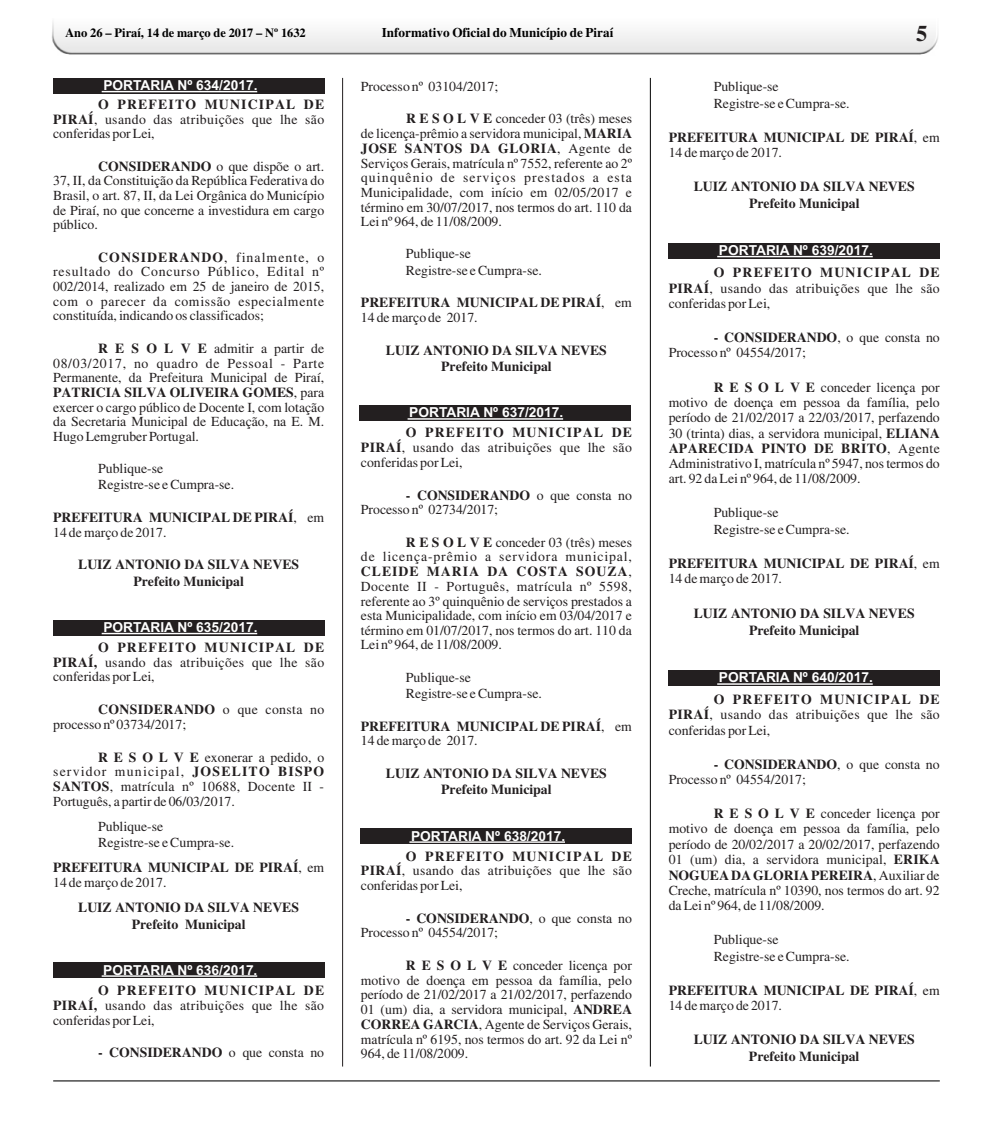
<style>
.page{position:relative;width:993px;height:1127px;background:#fff}
.page>*{position:absolute;margin:0;border:0;box-sizing:border-box;transform-origin:0 0}
.t1{font:700 22.5px "Times New Roman";color:#231f20}
.t2{font:13.75px/14.6px "Times New Roman";color:#231f20;text-align:justify}
.t3{font:700 13.75px/14.6px "Times New Roman";color:#231f20}
.t4{font:700 13.75px "Arial";color:#fff}
.t5{font:700 13.25px "Times New Roman";color:#000}
.t6{font:700 12.5px "Times New Roman";color:#000}
.s1{font-size:12.62px}
.s2{font-weight:700}
.s3{font-weight:400}
</style>
<div class="page">
<img style="left:52px;top:22px;width:886px;height:33px">
<hr style="left:53px;top:1080px;width:886px;height:1px;background:#000">
<hr style="left:342px;top:78px;width:1px;height:988px;background:#231f20">
<hr style="left:649px;top:78px;width:1px;height:988px;background:#000">
<div style="left:53px;top:78px;width:271px;height:16px;background:#231f20"></div>
<hr style="left:102px;top:91px;width:155px;height:1px;background:#fff">
<div style="left:53px;top:620px;width:271px;height:15px;background:#231f20"></div>
<hr style="left:102px;top:633px;width:155px;height:1px;background:#fff">
<div style="left:359px;top:405px;width:271px;height:16px;background:#231f20"></div>
<hr style="left:407px;top:418px;width:156px;height:2px;background:#fff">
<div style="left:53px;top:962px;width:271px;height:16px;background:#231f20"></div>
<hr style="left:102px;top:975px;width:155px;height:2px;background:#fff">
<div style="left:361px;top:828px;width:270px;height:16px;background:#231f20"></div>
<hr style="left:409px;top:841px;width:155px;height:2px;background:#fff">
<div style="left:668px;top:670px;width:271px;height:16px;background:#231f20"></div>
<hr style="left:717px;top:683px;width:155px;height:2px;background:#fff">
<div style="left:668px;top:243px;width:271px;height:15px;background:#231f20"></div>
<hr style="left:717px;top:256px;width:155px;height:1px;background:#fff">
<p class="t6" style="left:65px;top:29px;width:242px"><span class="s1">Ano 26 – Piraí,</span> 14 de março de 2017 – Nº 1632</p>
<p class="t5" style="left:382px;top:29px;width:233px">Informativo Oficial do Município de Piraí</p>
<h1 class="t1" style="left:915px;top:26px;width:13px">5</h1>
<p class="t4" style="left:103px;top:80px;width:156px">PORTARIA Nº 634/2017.</p>
<p class="t2" style="left:53px;top:98px;width:272px;text-indent:45px"><span class="s2">O PREFEITO MUNICIPAL DE PIRAÍ</span>, usando das atribuições que lhe são conferidas por Lei,</p>
<p class="t2" style="left:53px;top:160px;width:272px;text-indent:45px"><span class="s2">CONSIDERANDO</span> o que dispõe o art.<br>37, II, da Constituição da República Federativa do Brasil, o art. 87, II, da Lei Orgânica do Município de Piraí, no que concerne a investidura em cargo público.</p>
<p class="t2" style="left:53px;top:251px;width:272px;text-indent:45px"><span class="s2">CONSIDERANDO</span>, finalmente, o resultado do Concurso Público, Edital nº 002/2014, realizado em 25 de janeiro de 2015, com o parecer da comissão especialmente constituída, indicando os classificados;</p>
<p class="t2" style="left:53px;top:342px;width:272px;text-indent:45px"><span class="s2">R E S O L V E</span> admitir a partir de 08/03/2017, no quadro de Pessoal - Parte Permanente, da Prefeitura Municipal de Piraí, <span class="s2">PATRICIA SILVA OLIVEIRA GOMES</span>, para exercer o cargo público de Docente I, com lotação da Secretaria Municipal de Educação, na E. M.<br>Hugo Lemgruber Portugal.</p>
<p class="t2" style="left:98px;top:462px;width:137px;line-height:16.1px">Publique-se<br>Registre-se e Cumpra-se.</p>
<p class="t3" style="left:53px;top:511px;width:272px">PREFEITURA MUNICIPAL DE PIRAÍ<span class="s3">, em<br>14 de março de 2017.</span></p>
<p class="t3" style="left:78px;top:558px;width:222px;line-height:16.5px;text-align:center">LUIZ ANTONIO DA SILVA NEVES<br>Prefeito Municipal</p>
<p class="t2" style="left:713px;top:79px;width:137px;line-height:16.9px">Publique-se<br>Registre-se e Cumpra-se.</p>
<p class="t3" style="left:668px;top:131px;width:272px;line-height:15.2px">PREFEITURA MUNICIPAL DE PIRAÍ<span class="s3">, em<br>14 de março de 2017.</span></p>
<p class="t3" style="left:693px;top:179px;width:222px;line-height:17.2px;text-align:center">LUIZ ANTONIO DA SILVA NEVES<br>Prefeito Municipal</p>
<p class="t2" style="left:361px;top:80px;width:139px">Processo nº 03104/2017;</p>
<p class="t2" style="left:361px;top:113px;width:272px;text-indent:45px"><span class="s2">R E S O L V E</span> conceder 03 (três) meses de licença-prêmio a servidora municipal, <span class="s2">MARIA JOSE SANTOS DA GLORIA</span>, Agente de Serviços Gerais, matrícula nº 7552, referente ao 2º quinquênio de serviços prestados a esta Municipalidade, com início em 02/05/2017 e término em 30/07/2017, nos termos do art. 110 da Lei nº 964, de 11/08/2009.</p>
<p class="t2" style="left:406px;top:247px;width:137px;line-height:16.1px">Publique-se<br>Registre-se e Cumpra-se.</p>
<p class="t3" style="left:361px;top:297px;width:272px">PREFEITURA MUNICIPAL DE PIRAÍ<span class="s3">, em<br>14 de março de 2017.</span></p>
<p class="t3" style="left:386px;top:343px;width:222px;line-height:16.5px;text-align:center">LUIZ ANTONIO DA SILVA NEVES<br>Prefeito Municipal</p>
<p class="t4" style="left:718px;top:245px;width:156px">PORTARIA Nº 639/2017.</p>
<p class="t2" style="left:668px;top:266px;width:272px;line-height:15.4px;text-indent:45px"><span class="s2">O PREFEITO MUNICIPAL DE PIRAÍ</span>, usando das atribuições que lhe são conferidas por Lei,</p>
<p class="t2" style="left:668px;top:331px;width:272px;line-height:15.2px;text-indent:45px"><span class="s2">- CONSIDERANDO</span>, o que consta no<br>Processo nº 04554/2017;</p>
<p class="t2" style="left:668px;top:381px;width:272px;line-height:15.2px;text-indent:45px"><span class="s2">R E S O L V E</span> conceder licença por motivo de doença em pessoa da família, pelo período de 21/02/2017 a 22/03/2017, perfazendo 30 (trinta) dias, a servidora municipal, <span class="s2">ELIANA APARECIDA PINTO DE BRITO</span>, Agente Administrativo I, matrícula nº 5947, nos termos do art. 92 da Lei nº 964, de 11/08/2009.</p>
<p class="t2" style="left:713px;top:505px;width:137px;line-height:16.9px">Publique-se<br>Registre-se e Cumpra-se.</p>
<p class="t3" style="left:668px;top:557px;width:272px;line-height:15.2px">PREFEITURA MUNICIPAL DE PIRAÍ<span class="s3">, em<br>14 de março de 2017.</span></p>
<p class="t3" style="left:693px;top:606px;width:222px;line-height:17.2px;text-align:center">LUIZ ANTONIO DA SILVA NEVES<br>Prefeito Municipal</p>
<p class="t4" style="left:409px;top:407px;width:156px">PORTARIA Nº 637/2017.</p>
<p class="t2" style="left:361px;top:427px;width:272px;text-indent:45px"><span class="s2">O PREFEITO MUNICIPAL DE PIRAÍ</span>, usando das atribuições que lhe são conferidas por Lei,</p>
<p class="t2" style="left:361px;top:489px;width:272px;text-indent:45px"><span class="s2">- CONSIDERANDO</span> o que consta no<br>Processo nº 02734/2017;</p>
<p class="t2" style="left:361px;top:536px;width:272px;text-indent:45px"><span class="s2">R E S O L V E</span> conceder 03 (três) meses de licença-prêmio a servidora municipal, <span class="s2">CLEIDE MARIA DA COSTA SOUZA</span>, Docente II - Português, matrícula nº 5598, referente ao 3º quinquênio de serviços prestados a esta Municipalidade, com início em 03/04/2017 e término em 01/07/2017, nos termos do art. 110 da Lei nº 964, de 11/08/2009.</p>
<p class="t2" style="left:406px;top:670px;width:137px;line-height:16.1px">Publique-se<br>Registre-se e Cumpra-se.</p>
<p class="t3" style="left:361px;top:720px;width:272px">PREFEITURA MUNICIPAL DE PIRAÍ<span class="s3">, em<br>14 de março de 2017.</span></p>
<p class="t3" style="left:386px;top:766px;width:222px;line-height:16.5px;text-align:center">LUIZ ANTONIO DA SILVA NEVES<br>Prefeito Municipal</p>
<p class="t4" style="left:103px;top:622px;width:156px">PORTARIA Nº 635/2017.</p>
<p class="t2" style="left:53px;top:641px;width:272px;text-indent:45px"><span class="s2">O PREFEITO MUNICIPAL DE PIRAÍ,</span> usando das atribuições que lhe são conferidas por Lei,</p>
<p class="t2" style="left:53px;top:704px;width:272px;text-indent:45px"><span class="s2">CONSIDERANDO</span> o que consta no processo nº 03734/2017;</p>
<p class="t2" style="left:53px;top:751px;width:272px;text-indent:45px"><span class="s2">R E S O L V E</span> exonerar a pedido, o servidor municipal, <span class="s2">JOSELITO BISPO SANTOS</span>, matrícula nº 10688, Docente II - Português, a partir de 06/03/2017.</p>
<p class="t2" style="left:98px;top:819px;width:137px;line-height:16.1px">Publique-se<br>Registre-se e Cumpra-se.</p>
<p class="t3" style="left:53px;top:862px;width:272px">PREFEITURA MUNICIPAL DE PIRAÍ<span class="s3">, em<br>14 de março de 2017.</span></p>
<p class="t3" style="left:78px;top:901px;width:222px;line-height:16.5px;text-align:center">LUIZ ANTONIO DA SILVA NEVES<br>Prefeito Municipal</p>
<p class="t4" style="left:718px;top:672px;width:156px">PORTARIA Nº 640/2017.</p>
<p class="t2" style="left:668px;top:693px;width:272px;line-height:15.4px;text-indent:45px"><span class="s2">O PREFEITO MUNICIPAL DE PIRAÍ</span>, usando das atribuições que lhe são conferidas por Lei,</p>
<p class="t2" style="left:668px;top:758px;width:272px;line-height:15.2px;text-indent:45px"><span class="s2">- CONSIDERANDO</span>, o que consta no<br>Processo nº 04554/2017;</p>
<p class="t2" style="left:668px;top:807px;width:272px;line-height:15.2px;text-indent:45px"><span class="s2">R E S O L V E</span> conceder licença por motivo de doença em pessoa da família, pelo período de 20/02/2017 a 20/02/2017, perfazendo 01 (um) dia, a servidora municipal, <span class="s2">ERIKA NOGUEA DA GLORIA PEREIRA</span>, Auxiliar de Creche, matrícula nº 10390, nos termos do art. 92 da Lei nº 964, de 11/08/2009.</p>
<p class="t2" style="left:713px;top:932px;width:137px;line-height:16.9px">Publique-se<br>Registre-se e Cumpra-se.</p>
<p class="t3" style="left:668px;top:984px;width:272px;line-height:15.2px">PREFEITURA MUNICIPAL DE PIRAÍ<span class="s3">, em<br>14 de março de 2017.</span></p>
<p class="t3" style="left:693px;top:1032px;width:222px;line-height:17.2px;text-align:center">LUIZ ANTONIO DA SILVA NEVES<br>Prefeito Municipal</p>
<p class="t4" style="left:411px;top:830px;width:156px">PORTARIA Nº 638/2017.</p>
<p class="t2" style="left:361px;top:850px;width:272px;text-indent:45px"><span class="s2">O PREFEITO MUNICIPAL DE PIRAÍ</span>, usando das atribuições que lhe são conferidas por Lei,</p>
<p class="t2" style="left:361px;top:912px;width:272px;text-indent:45px"><span class="s2">- CONSIDERANDO</span>, o que consta no<br>Processo nº 04554/2017;</p>
<p class="t2" style="left:361px;top:959px;width:272px;text-indent:45px"><span class="s2">R E S O L V E</span> conceder licença por motivo de doença em pessoa da família, pelo período de 21/02/2017 a 21/02/2017, perfazendo 01 (um) dia, a servidora municipal, <span class="s2">ANDREA CORREA GARCIA</span>, Agente de Serviços Gerais, matrícula nº 6195, nos termos do art. 92 da Lei nº 964, de 11/08/2009.</p>
<p class="t4" style="left:103px;top:964px;width:156px">PORTARIA Nº 636/2017.</p>
<p class="t2" style="left:53px;top:984px;width:272px;text-indent:45px"><span class="s2">O PREFEITO MUNICIPAL DE PIRAÍ,</span> usando das atribuições que lhe são conferidas por Lei,</p>
<p class="t3" style="left:98px;top:1047px;width:227px">- CONSIDERANDO <span class="s3">o que consta no</span></p>
</div>
